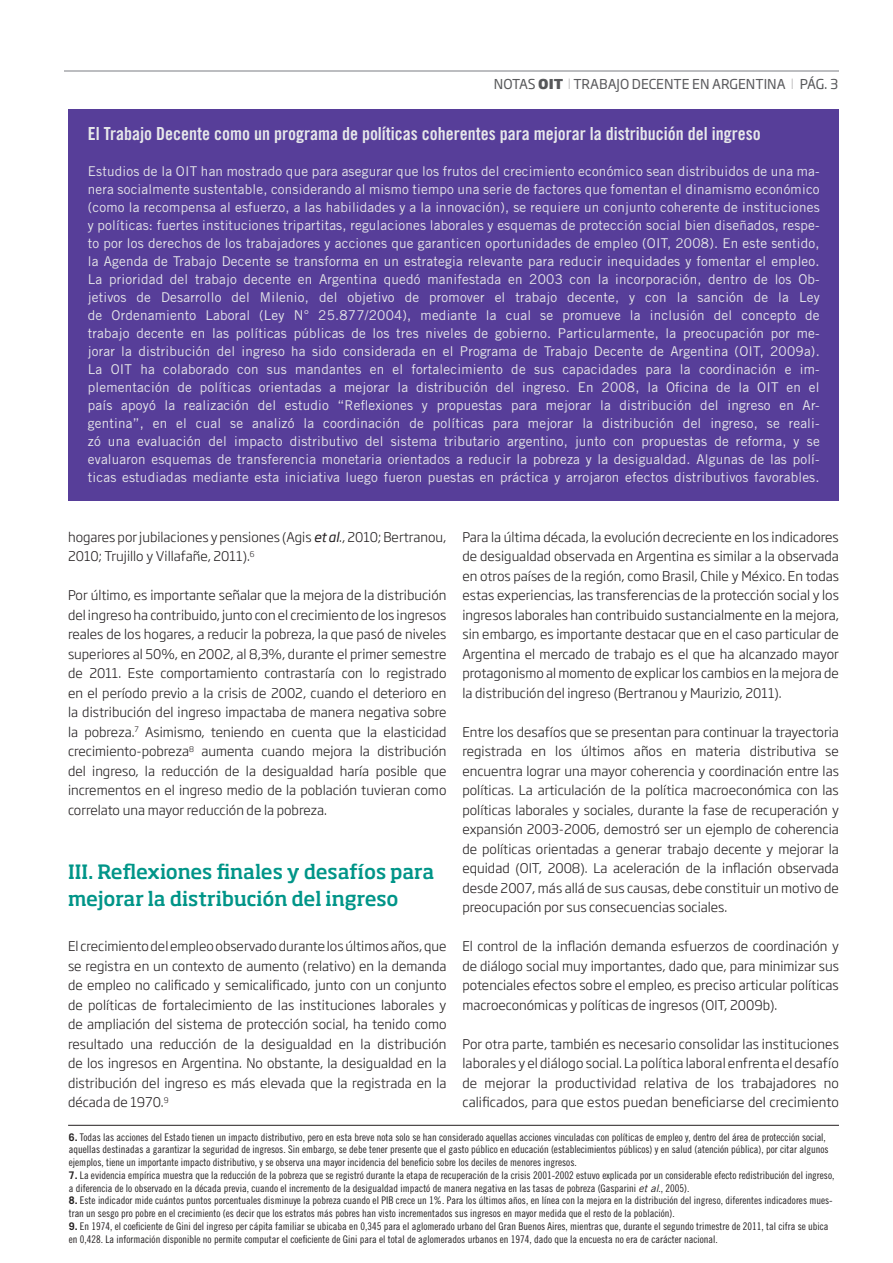
<style>
.page{position:relative;width:893px;height:1263px;background:#fff}
.page>*{position:absolute;margin:0;border:0;box-sizing:border-box;transform-origin:0 0}
.Heading_1{font:500 19.5px/27px "Soho Std";letter-spacing:-.005em;color:#009588}
.t1{font:18px "Trade Gothic LT Std Bd Cn 20";color:#e6e7e9}
.t2{font:13.5px/18px "Trade Gothic LT Std";letter-spacing:.015em;color:#e6e7e9;text-align:justify}
.t3{font:13.5px "Soho Gothic Pro";color:#5a5a5d}
.t4{font:300 13.2px/19.5px "Soho Gothic Pro";color:#231f20;text-align:justify}
.t5{font:10.5px/12.8px "Trade Gothic LT Std Cn 18";color:#231f20}
.s1{color:#57585a}
.s2{font-weight:800;color:#57585a}
.s3{font-weight:100;color:#231f20}
.s4{font-weight:400;font-style:italic}
.s5{font-family:"Trade Gothic LT Std";font-weight:700}
.s6{font-family:"Trade Gothic LT Std";font-style:italic}
</style>
<div class="page">
<hr style="left:64px;top:70px;width:775px;height:1px;background:#bcbdc0">
<hr style="left:68px;top:1125px;width:771px;height:1px;background:#231f20">
<div style="left:68px;top:109px;width:771px;height:392px;background:#573e99"></div>
<p class="t3" style="left:494px;top:73px;width:346px"><span class="s1">NOTAS</span> <span class="s2">OIT</span> <span class="s3">l</span> TRABAJO DECENTE EN ARGENTINA <span class="s3">l</span> <span class="s1">PÁG. 3</span></p>
<p class="t1" style="left:88px;top:123px;width:674px">El Trabajo Decente como un programa de políticas coherentes para mejorar la distribución del ingreso</p>
<p class="t2" style="left:88px;top:162px;width:733px">Estudios de la OIT han mostrado que para asegurar que los frutos del crecimiento económico sean distribuidos de una ma&shy;nera socialmente sustentable, considerando al mismo tiempo una serie de factores que fomentan el dinamismo económico (como la recompensa al esfuerzo, a las habilidades y a la innovación), se requiere un conjunto coherente de instituciones y políticas: fuertes instituciones tripartitas, regulaciones laborales y esquemas de protección social bien diseñados, respe&shy;to por los derechos de los trabajadores y acciones que garanticen oportunidades de empleo (OIT, 2008). En este sentido, la Agenda de Trabajo Decente se transforma en un estrategia relevante para reducir inequidades y fomentar el empleo.</p>
<p class="t2" style="left:88px;top:270px;width:733px">La prioridad del trabajo decente en Argentina quedó manifestada en 2003 con la incorporación, dentro de los Ob&shy;jetivos de Desarrollo del Milenio, del objetivo de promover el trabajo decente, y con la sanción de la Ley de Ordenamiento Laboral (Ley N° 25.877/2004), mediante la cual se promueve la inclusión del concepto de trabajo decente en las políticas públicas de los tres niveles de gobierno. Particularmente, la preocupación por me&shy;jorar la distribución del ingreso ha sido considerada en el Programa de Trabajo Decente de Argentina (OIT, 2009a).</p>
<p class="t2" style="left:88px;top:360px;width:733px">La OIT ha colaborado con sus mandantes en el fortalecimiento de sus capacidades para la coordinación e im&shy;plementación de políticas orientadas a mejorar la distribución del ingreso. En 2008, la Oficina de la OIT en el país apoyó la realización del estudio “Reflexiones y propuestas para mejorar la distribución del ingreso en Ar&shy;gentina”, en el cual se analizó la coordinación de políticas para mejorar la distribución del ingreso, se reali&shy;zó una evaluación del impacto distributivo del sistema tributario argentino, junto con propuestas de reforma, y se evaluaron esquemas de transferencia monetaria orientados a reducir la pobreza y la desigualdad. Algunas de las polí&shy;ticas estudiadas mediante esta iniciativa luego fueron puestas en práctica y arrojaron efectos distributivos favorables.</p>
<p class="t4" style="left:68px;top:526px;width:380px">hogares por jubilaciones y pensiones (Agis <span class="s4">et al</span>., 2010; Bertranou,<br>2010; Trujillo y Villafañe, 2011).<sup>6</sup></p>
<p class="t4" style="left:68px;top:585px;width:380px">Por último, es importante señalar que la mejora de la distribución del ingreso ha contribuido, junto con el crecimiento de los ingresos reales de los hogares, a reducir la pobreza, la que pasó de niveles superiores al 50%, en 2002, al 8,3%, durante el primer semestre de 2011. Este comportamiento contrastaría con lo registrado en el período previo a la crisis de 2002, cuando el deterioro en la distribución del ingreso impactaba de manera negativa sobre la pobreza.<sup>7</sup> Asimismo, teniendo en cuenta que la elasticidad crecimiento-pobreza<sup>8</sup> aumenta cuando mejora la distribución del ingreso, la reducción de la desigualdad haría posible que incrementos en el ingreso medio de la población tuvieran como correlato una mayor reducción de la pobreza.</p>
<p class="t4" style="left:462px;top:526px;width:378px">Para la última década, la evolución decreciente en los indicadores de desigualdad observada en Argentina es similar a la observada en otros países de la región, como Brasil, Chile y México. En todas estas experiencias, las transferencias de la protección social y los ingresos laborales han contribuido sustancialmente en la mejora, sin embargo, es importante destacar que en el caso particular de Argentina el mercado de trabajo es el que ha alcanzado mayor protagonismo al momento de explicar los cambios en la mejora de la distribución del ingreso (Bertranou y Maurizio, 2011).</p>
<p class="t4" style="left:462px;top:721px;width:378px">Entre los desafíos que se presentan para continuar la trayectoria registrada en los últimos años en materia distributiva se encuentra lograr una mayor coherencia y coordinación entre las políticas. La articulación de la política macroeconómica con las políticas laborales y sociales, durante la fase de recuperación y expansión 2003-2006, demostró ser un ejemplo de coherencia de políticas orientadas a generar trabajo decente y mejorar la equidad (OIT, 2008). La aceleración de la inflación observada desde 2007, más allá de sus causas, debe constituir un motivo de preocupación por sus consecuencias sociales.</p>
<p class="t4" style="left:462px;top:936px;width:378px">El control de la inflación demanda esfuerzos de coordinación y de diálogo social muy importantes, dado que, para minimizar sus potenciales efectos sobre el empleo, es preciso articular políticas macroeconómicas y políticas de ingresos (OIT, 2009b).</p>
<p class="t4" style="left:462px;top:1033px;width:378px">Por otra parte, también es necesario consolidar las instituciones laborales y el diálogo social. La política laboral enfrenta el desafío de mejorar la productividad relativa de los trabajadores no calificados, para que estos puedan beneficiarse del crecimiento</p>
<p class="t5" style="left:69px;top:1130px;width:761px"><span class="s5">6.</span> Todas las acciones del Estado tienen un impacto distributivo, pero en esta breve nota solo se han considerado aquellas acciones vinculadas con políticas de empleo y, dentro del área de protección social, aquellas destinadas a garantizar la seguridad de ingresos. Sin embargo, se debe tener presente que el gasto público en educación (establecimientos públicos) y en salud (atención pública), por citar algunos ejemplos, tiene un importante impacto distributivo, y se observa una mayor incidencia del beneficio sobre los deciles de menores ingresos.</p>
<p class="t5" style="left:69px;top:1169px;width:767px"><span class="s5">7.</span> La evidencia empírica muestra que la reducción de la pobreza que se registró durante la etapa de recuperación de la crisis 2001-2002 estuvo explicada por un considerable efecto redistribución del ingreso, a diferencia de lo observado en la década previa, cuando el incremento de la desigualdad impactó de manera negativa en las tasas de pobreza (Gasparini <span class="s6">et al</span>., 2005).</p>
<p class="t5" style="left:69px;top:1194px;width:765px"><span class="s5">8.</span> Este indicador mide cuántos puntos porcentuales disminuye la pobreza cuando el PIB crece un 1%. Para los últimos años, en línea con la mejora en la distribución del ingreso, diferentes indicadores mues&shy;tran un sesgo pro pobre en el crecimiento (es decir que los estratos más pobres han visto incrementados sus ingresos en mayor medida que el resto de la población).</p>
<p class="t5" style="left:69px;top:1220px;width:761px"><span class="s5">9.</span> En 1974, el coeficiente de Gini del ingreso per cápita familiar se ubicaba en 0,345 para el aglomerado urbano del Gran Buenos Aires, mientras que, durante el segundo trimestre de 2011, tal cifra se ubica en 0,428. La información disponible no permite computar el coeficiente de Gini para el total de aglomerados urbanos en 1974, dado que la encuesta no era de carácter nacional.</p>
<p class="Heading_1" style="left:68px;top:858px;width:368px">III. Reflexiones finales y desafíos para mejorar la distribución del ingreso</p>
<p class="t4" style="left:68px;top:936px;width:380px">El crecimiento del empleo observado durante los últimos años, que se registra en un contexto de aumento (relativo) en la demanda de empleo no calificado y semicalificado, junto con un conjunto de políticas de fortalecimiento de las instituciones laborales y de ampliación del sistema de protección social, ha tenido como resultado una reducción de la desigualdad en la distribución de los ingresos en Argentina. No obstante, la desigualdad en la distribución del ingreso es más elevada que la registrada en la década de 1970.<sup>9</sup></p>
</div>
